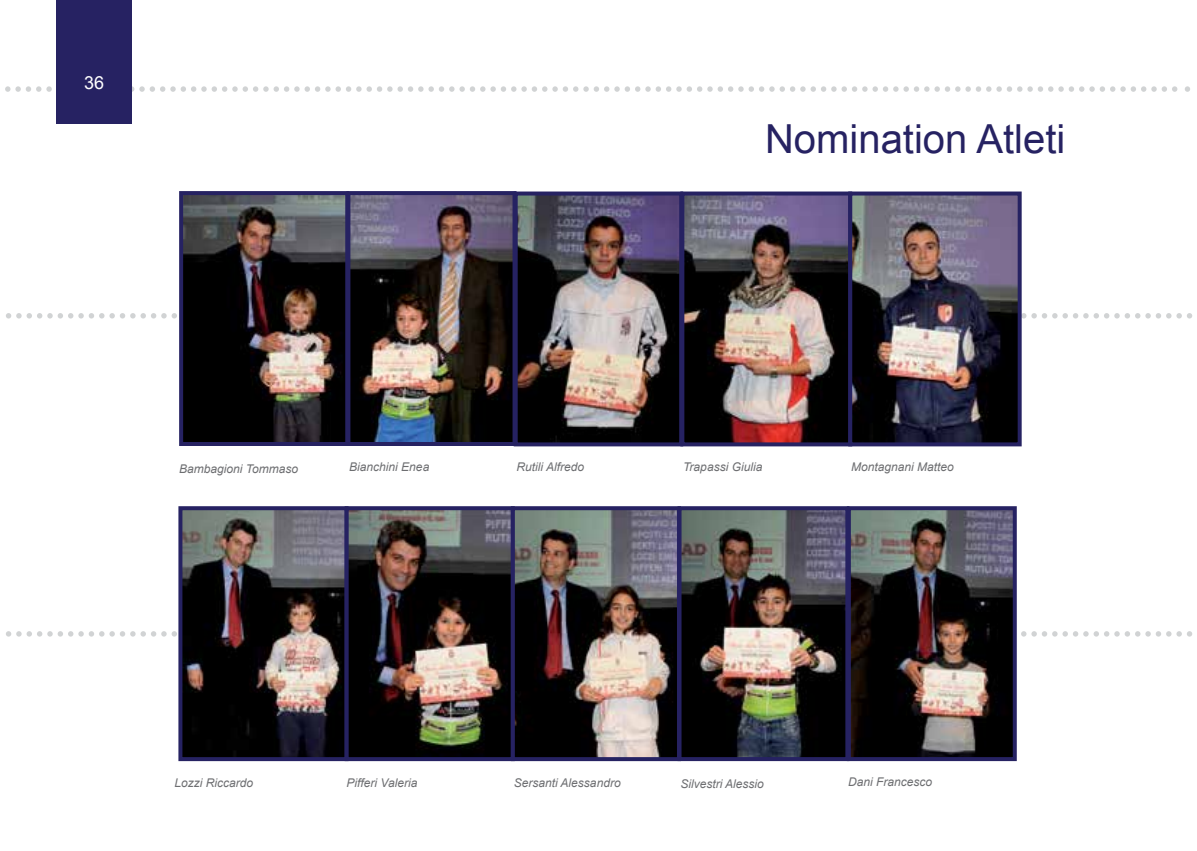
<style>
.page{position:relative;width:1197px;height:851px;background:#fff}
.page>*{position:absolute;margin:0;border:0;box-sizing:border-box;transform-origin:0 0}
.t1{font:40px "Arial";color:#262262}
.t2{font:18px "Arial";color:#fff}
.t3{font:italic 12px "Arial";color:#6d6e71}
</style>
<div class="page">
<svg style="left:1185px;top:86px;width:4px;height:6px"></svg>
<svg style="left:5px;top:86px;width:1172px;height:6px"></svg>
<div style="left:57px;top:0;width:75px;height:124px;background:#262262"></div>
<svg style="left:6px;top:313px;width:1185px;height:5px"></svg>
<svg style="left:6px;top:631px;width:1185px;height:5px"></svg>
<img style="left:184px;top:196px;width:494px;height:245px">
<div style="left:179px;top:191px;width:170px;height:255px;border:4px solid #262262"></div>
<div style="left:346px;top:191px;width:170px;height:255px;border:4px solid #262262"></div>
<img style="left:183px;top:511px;width:828px;height:245px">
<div style="left:178px;top:506px;width:170px;height:255px;border:4px solid #262262"></div>
<div style="left:344px;top:506px;width:170px;height:255px;border:4px solid #262262"></div>
<div style="left:511px;top:506px;width:170px;height:255px;border:4px solid #262262"></div>
<div style="left:513px;top:191px;width:170px;height:255px;border:4px solid #262262"></div>
<div style="left:677px;top:506px;width:172px;height:255px;border:4px solid #262262"></div>
<img style="left:685px;top:196px;width:331px;height:245px">
<div style="left:680px;top:191px;width:172px;height:255px;border:4px solid #262262"></div>
<div style="left:848px;top:191px;width:173px;height:255px;border:4px solid #262262"></div>
<div style="left:846px;top:506px;width:170px;height:255px;border:4px solid #262262"></div>
<h2 class="t2" style="left:84px;top:71px;width:22px">36</h2>
<h1 class="t1" style="left:765px;top:113px;width:302px">Nomination Atleti</h1>
<p class="t3" style="left:179px;top:460px;width:120px">Bambagioni Tommaso</p>
<p class="t3" style="left:516px;top:459px;width:69px">Rutili Alfredo</p>
<p class="t3" style="left:349px;top:459px;width:82px">Bianchini Enea</p>
<p class="t3" style="left:683px;top:459px;width:81px">Trapassi Giulia</p>
<p class="t3" style="left:851px;top:459px;width:104px">Montagnani Matteo</p>
<p class="t3" style="left:174px;top:775px;width:80px">Lozzi Riccardo</p>
<p class="t3" style="left:346px;top:775px;width:72px">Pifferi Valeria</p>
<p class="t3" style="left:513px;top:775px;width:108px">Sersanti Alessandro</p>
<p class="t3" style="left:680px;top:775px;width:85px">Silvestri Alessio</p>
<p class="t3" style="left:848px;top:774px;width:86px">Dani Francesco</p>
</div>
